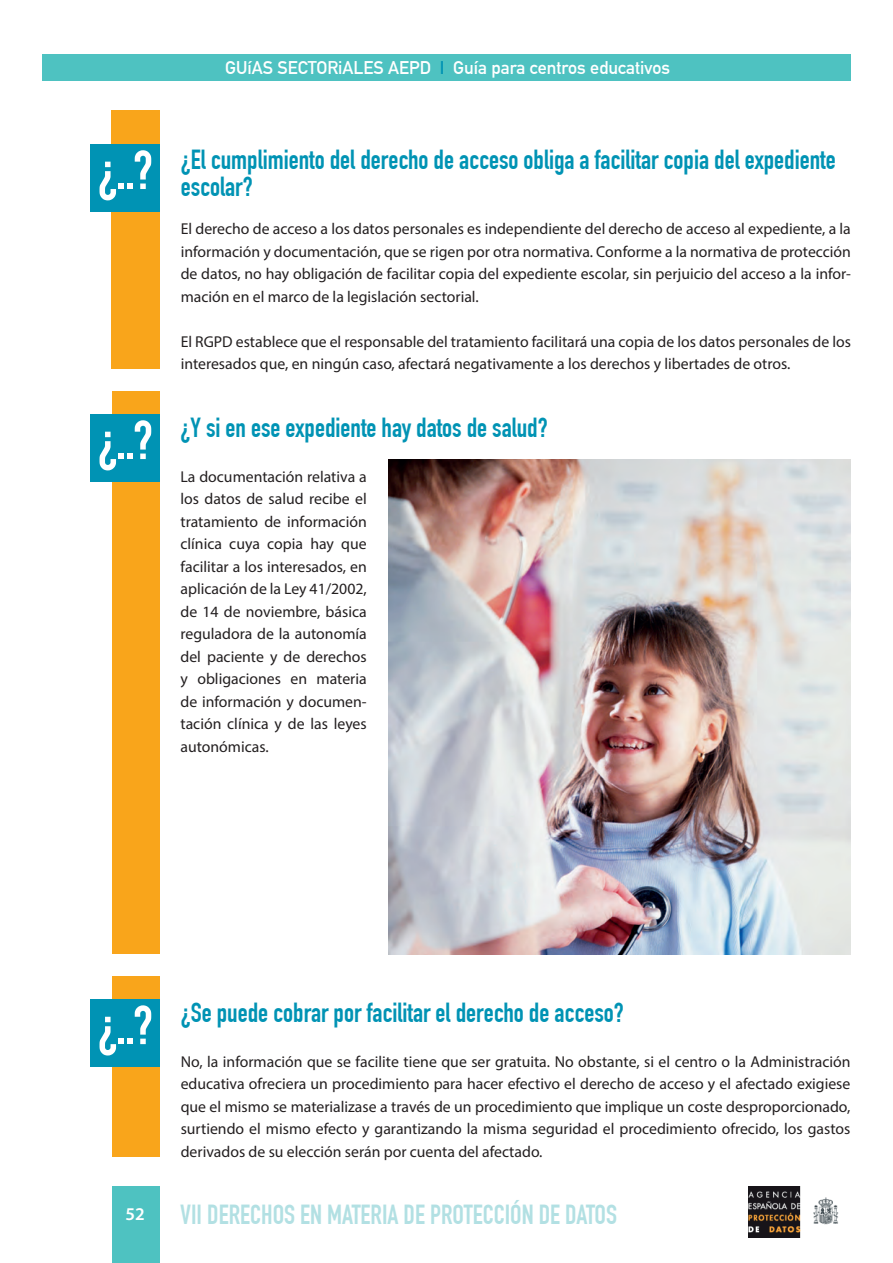
<style>
.page{position:relative;width:893px;height:1263px;background:#fff}
.page>*{position:absolute;margin:0;border:0;box-sizing:border-box;transform-origin:0 0}
.t1{font:700 54px "DIN Condensed";color:#fff}
.t2{font:700 27px/27px "DIN Condensed";color:#0093b4}
.t3{font:700 27px "DIN Condensed";color:#b2e0e3}
.t4{font:700 18px "DIN Alternate";color:#fff}
.t5{font:600 18px "Myriad Pro";color:#fff}
.t6{font:15.75px/22.5px "Myriad Pro";color:#231f20;text-align:justify}
.s1{color:#0093b4}
.s2{font-size:54px;color:#fff}
</style>
<div class="page">
<div style="left:42px;top:54px;width:809px;height:27px;background:#4ec2c1"></div>
<div style="left:112px;top:1186px;width:47px;height:77px;background:#4ec2c1"></div>
<img style="left:748px;top:1186px;width:91px;height:51px">
<div style="left:112px;top:111px;width:48px;height:258px;background:#f9a51b"></div>
<div style="left:91px;top:144px;width:69px;height:68px;background:#0093b4"></div>
<div style="left:112px;top:392px;width:48px;height:562px;background:#f9a51b"></div>
<div style="left:91px;top:414px;width:69px;height:68px;background:#0093b4"></div>
<div style="left:112px;top:977px;width:48px;height:180px;background:#f9a51b"></div>
<div style="left:91px;top:999px;width:69px;height:68px;background:#0093b4"></div>
<img style="left:388px;top:459px;width:462px;height:495px">
<p class="t4" style="left:225px;top:54px;width:446px">GUíAS SECTORiALES AEPD <span class="s1">I</span> Guía para centros educativos</p>
<h2 class="t2" style="left:181px;top:146px;width:656px;text-indent:-83px"><span class="s2">¿..?</span> ¿El cumplimiento del derecho de acceso obliga a facilitar copia del expediente escolar?</h2>
<p class="t6" style="left:181px;top:217px;width:672px">El derecho de acceso a los datos personales es independiente del derecho de acceso al expediente, a la información y documentación, que se rigen por otra normativa. Conforme a la normativa de protección de datos, no hay obligación de facilitar copia del expediente escolar, sin perjuicio del acceso a la infor&shy;mación en el marco de la legislación sectorial.</p>
<p class="t6" style="left:181px;top:330px;width:672px">El RGPD establece que el responsable del tratamiento facilitará una copia de los datos personales de los interesados que, en ningún caso, afectará negativamente a los derechos y libertades de otros.</p>
<h1 class="t1" style="left:98px;top:408px;width:57px">¿..?</h1>
<h2 class="t2" style="left:180px;top:414px;width:369px">¿Y si en ese expediente hay datos de salud?</h2>
<p class="t6" style="left:180px;top:465px;width:188px">La documentación relativa a los datos de salud recibe el tratamiento de información clínica cuya copia hay que facilitar a los interesados, en aplicación de la Ley 41/2002, de 14 de noviembre, básica reguladora de la autonomía del paciente y de derechos y obligaciones en materia de información y documen&shy;tación clínica y de las leyes autonómicas.</p>
<h1 class="t1" style="left:98px;top:993px;width:57px">¿..?</h1>
<p class="t5" style="left:125px;top:1202px;width:21px">52</p>
<h2 class="t2" style="left:181px;top:999px;width:445px">¿Se puede cobrar por facilitar el derecho de acceso?</h2>
<p class="t6" style="left:181px;top:1050px;width:671px">No, la información que se facilite tiene que ser gratuita. No obstante, si el centro o la Administración educativa ofreciera un procedimiento para hacer efectivo el derecho de acceso y el afectado exigiese que el mismo se materializase a través de un procedimiento que implique un coste desproporcionado, surtiendo el mismo efecto y garantizando la misma seguridad el procedimiento ofrecido, los gastos derivados de su elección serán por cuenta del afectado.</p>
<h2 class="t3" style="left:180px;top:1199px;width:438px">VII DERECHOS EN MATERIA DE PROTECCIÓN DE DATOS</h2>
</div>
